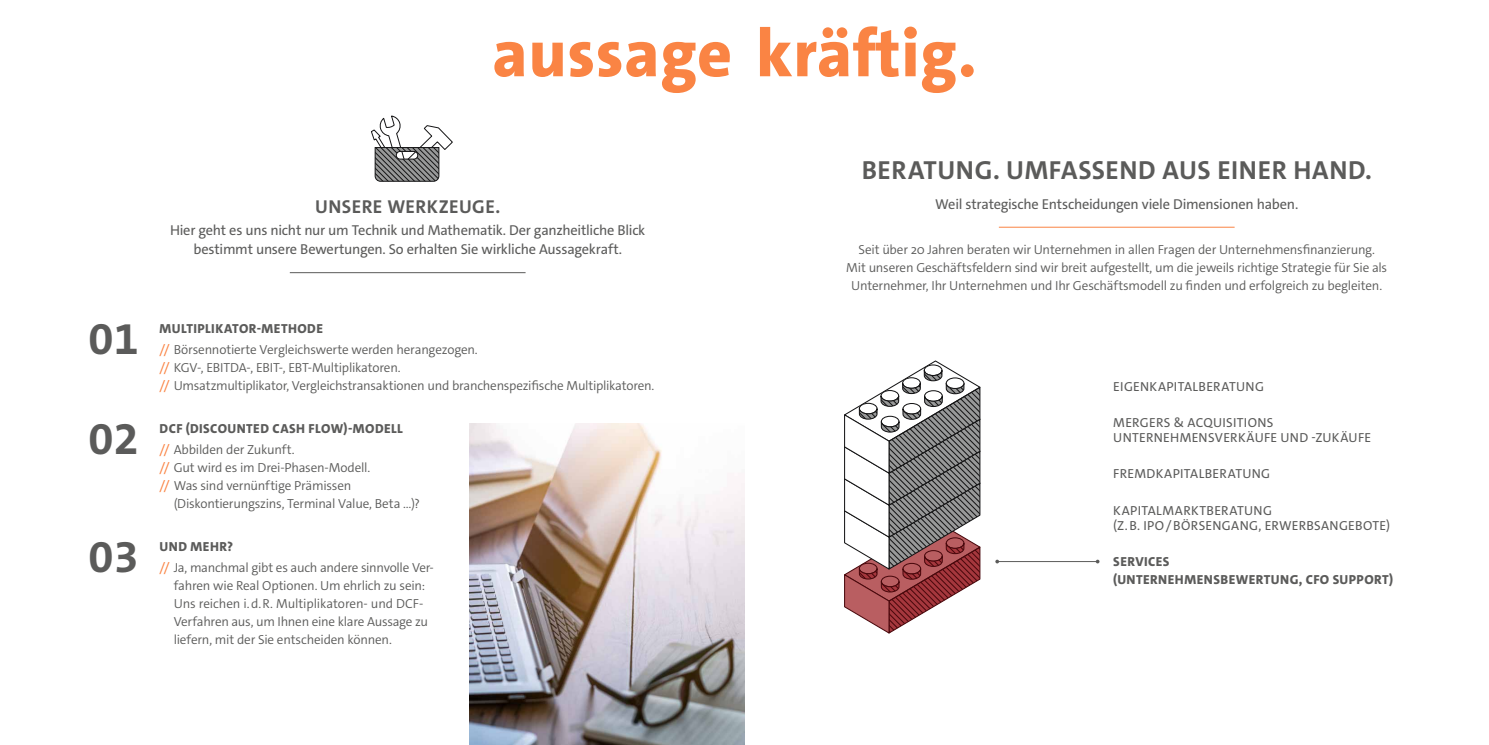
<style>
.page{position:relative;width:1489px;height:745px;background:#fff}
.page>*{position:absolute;margin:0;border:0;box-sizing:border-box;transform-origin:0 0}
.t1{font:800 67.5px "The Sans C5";letter-spacing:.01em;color:#fa8444}
.t2{font:700 45.5px/99.8px "The Sans C5";color:#5b5b5a}
.t3{font:700 26.25px "The Sans C5";letter-spacing:.02em;color:#5b5b5a}
.t4{font:700 18.75px "The Sans C5";letter-spacing:.02em;color:#5b5b5a}
.t5{font:14.38px/19.4px "The Sans C5";letter-spacing:-.015em;color:#5b5b5a;text-align:center}
.t6{font:300 13.12px/18.1px "The Sans C5";letter-spacing:-.015em;color:#5b5b5a}
.t7{font:13.12px/15px "The Sans C5";letter-spacing:.025em;color:#5b5b5a}
.t8{font:800 13.12px/20.6px "The Sans C5";letter-spacing:.035em;color:#5b5b5a}
.s1{font-weight:800}
.s2{font-weight:400;color:#fa8444}
.s3{font-weight:300}
</style>
<div class="page">
<img style="left:469px;top:423px;width:275px;height:321px">
<svg style="left:844px;top:360px;width:136px;height:273px"></svg>
<hr style="left:997px;top:560px;width:100px;height:1px;background:#5b5b5a">
<svg style="left:995px;top:559px;width:4px;height:4px"></svg>
<svg style="left:1095px;top:559px;width:4px;height:4px"></svg>
<hr style="left:290px;top:272px;width:235px;height:1px;background:#5b5b5a">
<hr style="left:998px;top:226px;width:236px;height:1px;background:#fa8444">
<svg style="left:371px;top:115px;width:82px;height:67px"></svg>
<h1 class="t1" style="left:492px;top:10px;width:486px">aussage kräftig.</h1>
<h3 class="t4" style="left:315px;top:194px;width:186px">UNSERE WERKZEUGE.</h3>
<p class="t5" style="left:170px;top:220px;width:477px">Hier geht es uns nicht nur um Technik und Mathematik. Der ganzheitliche Blick bestimmt unsere Bewertungen. So erhalten Sie wirkliche Aussagekraft.</p>
<h2 class="t2" style="left:89px;top:289px;width:52px">01<br>02</h2>
<h2 class="t2" style="left:89px;top:506px;width:52px">03</h2>
<p class="t6" style="left:159px;top:318px;width:320px;line-height:20.6px"><span class="s1">MULTIPLIKATOR-METHODE<br></span><span class="s2">//</span> Börsennotierte Vergleichswerte werden herangezogen.</p>
<p class="t6" style="left:159px;top:358px;width:496px"><span class="s2">//</span> KGV-, EBITDA-, EBIT-, EBT-Multiplikatoren.<br><span class="s2">//</span> Umsatzmultiplikator, Vergleichstransaktionen und branchenspezifische Multiplikatoren.</p>
<p class="t8" style="left:159px;top:418px;width:245px">DCF (DISCOUNTED CASH FLOW)-MODELL <span class="s2">//</span> <span class="s3">Abbilden der Zukunft.</span></p>
<p class="t6" style="left:159px;top:458px;width:212px"><span class="s2">//</span> Gut wird es im Drei-Phasen-Modell. <span class="s2">//</span> Was sind vernünftige Prämissen</p>
<p class="t6" style="left:174px;top:494px;width:248px">(Diskontierungszins, Terminal Value, Beta …)?</p>
<p class="t6" style="left:159px;top:536px;width:276px;line-height:20.6px"><span class="s1">UND MEHR?<br></span><span class="s2">//</span> Ja, manchmal gibt es auch andere sinnvolle Ver-</p>
<p class="t6" style="left:174px;top:576px;width:256px">fahren wie Real Optionen. Um ehrlich zu sein:<br>Uns reichen i. d. R. Multiplikatoren- und DCF-Verfahren aus, um Ihnen eine klare Aussage zu liefern, mit der Sie entscheiden können.</p>
<h3 class="t3" style="left:861px;top:153px;width:512px">BERATUNG. UMFASSEND AUS EINER HAND.</h3>
<p class="t5" style="left:935px;top:194px;width:365px">Weil strategische Entscheidungen viele Dimensionen haben.</p>
<p class="t6" style="left:846px;top:240px;width:542px;text-align:center">Seit über 20 Jahren beraten wir Unternehmen in allen Fragen der Unternehmensfinanzierung.<br>Mit unseren Geschäftsfeldern sind wir breit aufgestellt, um die jeweils richtige Strategie für Sie als<br>Unternehmer, Ihr Unternehmen und Ihr Geschäftsmodell zu finden und erfolgreich zu begleiten.</p>
<p class="t7" style="left:1113px;top:379px;width:152px">EIGENKAPITALBERATUNG</p>
<p class="t7" style="left:1113px;top:415px;width:259px">MERGERS &amp; ACQUISITIONS<br>UNTERNEHMENSVERKÄUFE UND -ZUKÄUFE</p>
<p class="t7" style="left:1113px;top:466px;width:158px">FREMDKAPITALBERATUNG</p>
<p class="t7" style="left:1113px;top:502px;width:278px">KAPITALMARKTBERATUNG<br>(Z. B. IPO / BÖRSENGANG, ERWERBSANGEBOTE)</p>
<p class="t8" style="left:1113px;top:552px;width:281px;line-height:17.5px">SERVICES<br>(UNTERNEHMENSBEWERTUNG, CFO SUPPORT)</p>
</div>
